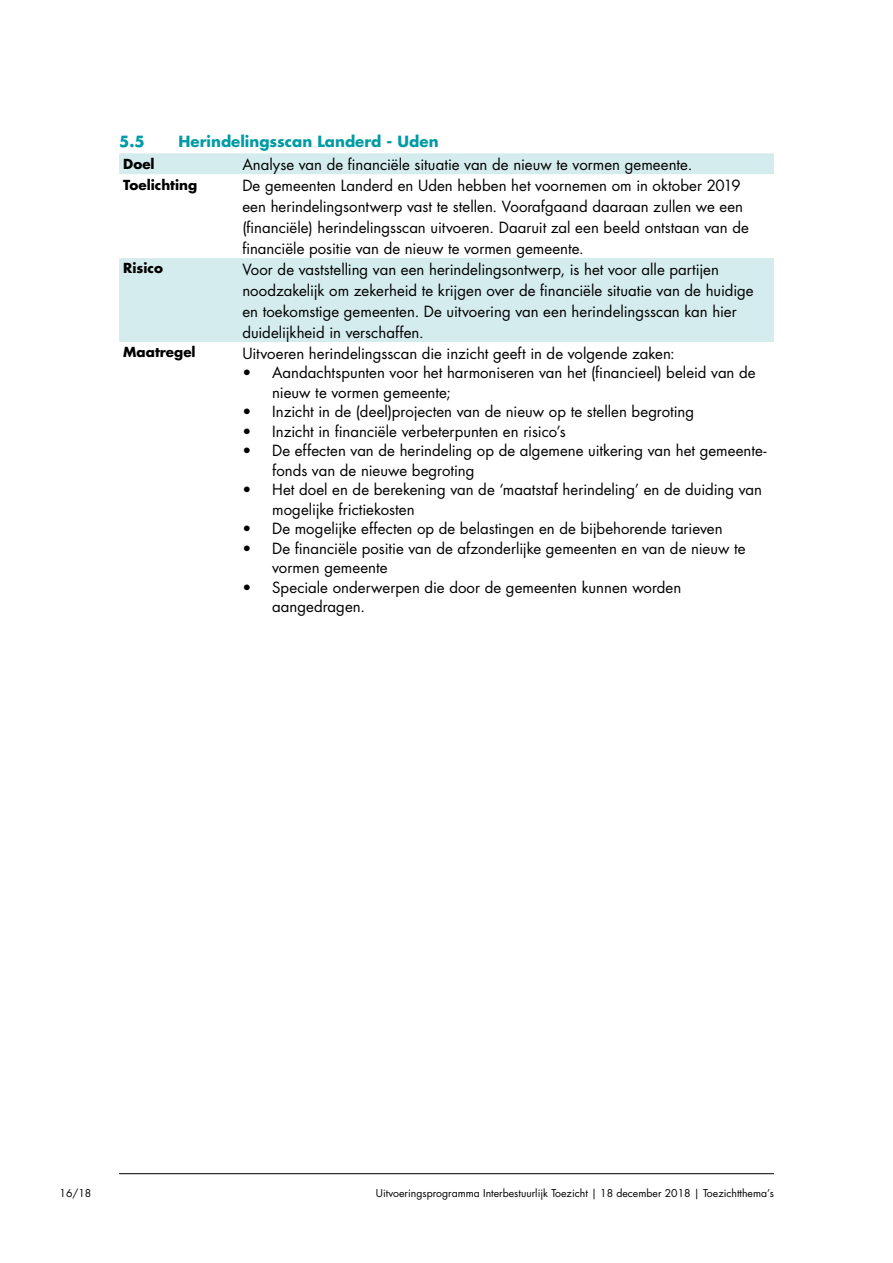
<style>
.page{position:relative;width:893px;height:1263px;background:#fff}
.page>*{position:absolute;margin:0;border:0;box-sizing:border-box;transform-origin:0 0}
.t1{font:15px/21px "Futura Std";color:#000}
.t2{font:700 15px "Futura Std";color:#009ba4}
.t3{font:700 13.5px "Futura Std";color:#000}
.t4{font:10.5px "Futura Std";color:#000}
</style>
<div class="page">
<hr style="left:119px;top:1173px;width:655px;height:1px;background:#000">
<svg style="left:119px;top:153px;width:655px;height:189px;fill:#d5ecee"></svg>
<p class="t2" style="left:119px;top:132px;width:27px">5.5</p>
<p class="t2" style="left:179px;top:132px;width:261px">Herindelingsscan Landerd - Uden</p>
<p class="t3" style="left:123px;top:155px;width:33px">Doel</p>
<p class="t1" style="left:242px;top:154px;width:451px">Analyse van de financiële situatie van de nieuw te vormen gemeente.</p>
<p class="t3" style="left:123px;top:176px;width:75px">Toelichting</p>
<p class="t1" style="left:242px;top:175px;width:508px">De gemeenten Landerd en Uden hebben het voornemen om in oktober 2019 een herindelingsontwerp vast te stellen. Voorafgaand daaraan zullen we een (financiële) herindelingsscan uitvoeren. Daaruit zal een beeld ontstaan van de financiële positie van de nieuw te vormen gemeente.</p>
<p class="t3" style="left:123px;top:259px;width:41px">Risico</p>
<p class="t1" style="left:242px;top:259px;width:513px">Voor de vaststelling van een herindelingsontwerp, is het voor alle partijen noodzakelijk om zekerheid te krijgen over de financiële situatie van de huidige en toekomstige gemeenten. De uitvoering van een herindelingsscan kan hier duidelijkheid in verschaffen.</p>
<p class="t3" style="left:123px;top:343px;width:74px">Maatregel</p>
<p class="t1" style="left:242px;top:343px;width:434px">Uitvoeren herindelingsscan die inzicht geeft in de volgende zaken:</p>
<p class="t1" style="left:272px;top:363px;width:485px;line-height:19.5px;text-indent:-30px">• Aandachtspunten voor het harmoniseren van het (financieel) beleid van de nieuw te vormen gemeente;</p>
<p class="t1" style="left:242px;top:401px;width:453px">• Inzicht in de (deel)projecten van de nieuw op te stellen begroting</p>
<p class="t1" style="left:242px;top:421px;width:325px">• Inzicht in financiële verbeterpunten en risico’s</p>
<p class="t1" style="left:272px;top:441px;width:496px;line-height:19.5px;text-indent:-30px">• De effecten van de herindeling op de algemene uitkering van het gemeente&shy;fonds van de nieuwe begroting</p>
<p class="t1" style="left:272px;top:480px;width:491px;line-height:19.5px;text-indent:-30px">• Het doel en de berekening van de ‘maatstaf herindeling’ en de duiding van mogelijke frictiekosten</p>
<p class="t1" style="left:242px;top:518px;width:482px">• De mogelijke effecten op de belastingen en de bijbehorende tarieven</p>
<p class="t1" style="left:272px;top:538px;width:475px;line-height:19.5px;text-indent:-30px">• De financiële positie van de afzonderlijke gemeenten en van de nieuw te vormen gemeente</p>
<p class="t1" style="left:272px;top:577px;width:411px;line-height:19.5px;text-indent:-30px">• Speciale onderwerpen die door de gemeenten kunnen worden aangedragen.</p>
<p class="t4" style="left:60px;top:1187px;width:33px">16/18</p>
<p class="t4" style="left:376px;top:1187px;width:399px">Uitvoeringsprogramma Interbestuurlijk Toezicht | 18 december 2018 | Toezichtthema’s</p>
</div>
